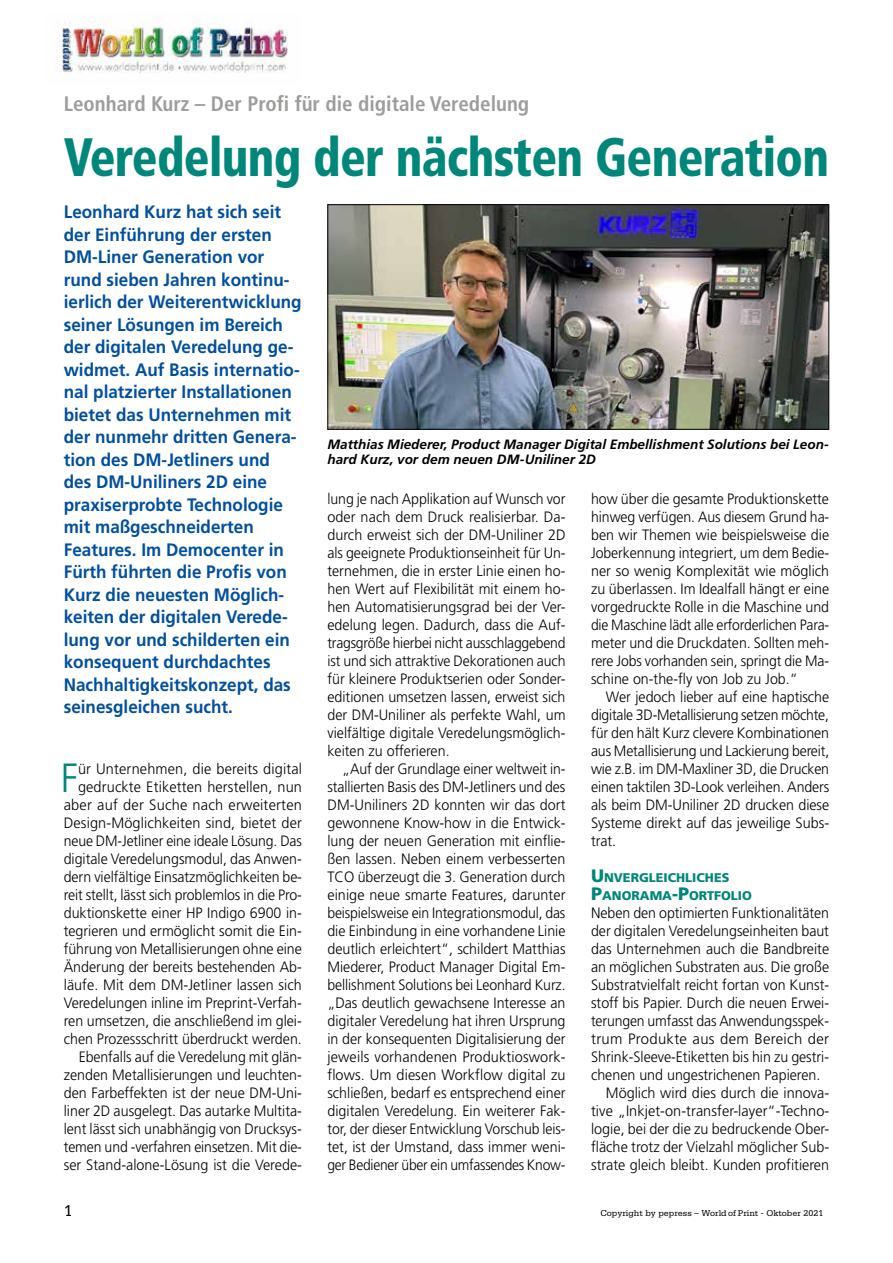
<style>
.page{position:relative;width:893px;height:1263px;background:#fff}
.page>*{position:absolute;margin:0;border:0;box-sizing:border-box;transform-origin:0 0}
.t1{font:900 condensed 54px "Frutiger";letter-spacing:-.015em;color:#00877a;scale:.89 1}
.t2{font:300 40.8px "Frutiger";color:#00877a;scale:.95 1}
.t3{font:700 condensed 21px "Frutiger";color:#9d9d9c}
.t4{font:700 18px/22.5px "Frutiger";color:#004f9f;scale:.95 1}
.t5{font:16.5px "Serifa";color:#000}
.t6{font:300 15px/18px "Frutiger";color:#000;text-align:justify;scale:.94 1}
.t7{font:300 15px/18px "Frutiger";color:#000;text-align:justify;scale:.95 1}
.t8{font:300 15px/18px "Frutiger";color:#000;text-align:right}
.t9{font:300 15px "Frutiger";color:#000;scale:.96 1}
.t10{font:300 15px "Frutiger";letter-spacing:.02em;color:#000}
.t11{font:italic 700 13.5px/15px "Frutiger";color:#000}
.t12{font:900 12.6px/18px "Frutiger";color:#00877a}
.t13{font:9px "Serifa";color:#000}
.s1{font-size:18px}
</style>
<div class="page">
<img style="left:329px;top:206px;width:498px;height:222px">
<div style="left:327px;top:204px;width:502px;height:226px;border:1px solid #000"></div>
<img style="left:57px;top:13px;width:231px;height:68px">
<h3 class="t3" style="left:64px;top:91px;width:467px">Leonhard Kurz – Der Profi für die digitale Veredelung</h3>
<h1 class="t1" style="left:64px;top:125px;width:861px">Veredelung der nächsten Generation</h1>
<p class="t4" style="left:64px;top:200px;width:252px">Leonhard Kurz hat sich seit der Einführung der ersten<br>DM-Liner Generation vor rund sieben Jahren kontinu&shy;ierlich der Weiterentwicklung seiner Lösungen im Bereich der digitalen Veredelung ge&shy;widmet. Auf Basis internatio&shy;nal platzierter Installationen bietet das Unternehmen mit der nunmehr dritten Genera&shy;tion des DM-Jetliners und des DM-Uniliners 2D eine praxiserprobte Technologie mit maßgeschneiderten<br>Features. Im Democenter in<br>Fürth führten die Profis von<br>Kurz die neuesten Möglich&shy;keiten der digitalen Verede&shy;lung vor und schilderten ein konsequent durchdachtes<br>Nachhaltigkeitskonzept, das seinesgleichen sucht.</p>
<p class="t11" style="left:327px;top:436px;width:503px">Matthias Miederer, Product Manager Digital Embellishment Solutions bei Leon&shy;hard Kurz, vor dem neuen DM-Uniliner 2D</p>
<p class="t6" style="left:327px;top:490px;width:255px">lung je nach Applikation auf Wunsch vor oder nach dem Druck realisierbar. Da&shy;durch erweist sich der DM-Uniliner 2D als geeignete Produktionseinheit für Un&shy;ternehmen, die in erster Linie einen ho&shy;hen Wert auf Flexibilität mit einem ho&shy;hen Automatisierungsgrad bei der Ver&shy;edelung legen. Dadurch, dass die Auf&shy;tragsgröße hierbei nicht ausschlaggebend ist und sich attraktive Dekorationen auch für kleinere Produktserien oder Sonder&shy;editionen umsetzen lassen, erweist sich der DM-Uniliner als perfekte Wahl, um vielfältige digitale Veredelungsmöglich&shy;keiten zu offerieren.</p>
<p class="t6" style="left:327px;top:760px;width:255px;text-indent:15px">„Auf der Grundlage einer weltweit in&shy;stallierten Basis des DM-Jetliners und des DM-Uniliners 2D konnten wir das dort gewonnene Know-how in die Entwick&shy;lung der neuen Generation mit einflie&shy;ßen lassen. Neben einem verbesserten TCO überzeugt die 3. Generation durch einige neue smarte Features, darunter beispielsweise ein Integrationsmodul, das die Einbindung in eine vorhandene Linie deutlich erleichtert“, schildert Matthias Miederer, Product Manager Digital Em&shy;bellishment Solutions bei Leonhard Kurz. „Das deutlich gewachsene Interesse an digitaler Veredelung hat ihren Ursprung in der konsequenten Digitalisierung der jeweils vorhandenen Produktioswork&shy;flows. Um diesen Workflow digital zu schließen, bedarf es entsprechend einer digitalen Veredelung. Ein weiterer Fak&shy;tor, der dieser Entwicklung Vorschub leis&shy;tet, ist der Umstand, dass immer weni&shy;ger Bediener über ein umfassendes Know-</p>
<p class="t7" style="left:591px;top:490px;width:252px">how über die gesamte Produktionskette hinweg verfügen. Aus diesem Grund ha&shy;ben wir Themen wie beispielsweise die Joberkennung integriert, um dem Bedie&shy;ner so wenig Komplexität wie möglich zu überlassen. Im Idealfall hängt er eine vorgedruckte Rolle in die Maschine und die Maschine lädt alle erforderlichen Para&shy;meter und die Druckdaten. Sollten meh&shy;rere Jobs vorhanden sein, springt die Ma&shy;schine on-the-fly von Job zu Job.“</p>
<p class="t7" style="left:591px;top:688px;width:252px;text-indent:15px">Wer jedoch lieber auf eine haptische digitale 3D-Metallisierung setzen möchte, für den hält Kurz clevere Kombinationen aus Metallisierung und Lackierung bereit, wie z.B. im DM-Maxliner 3D, die Drucken einen taktilen 3D-Look verleihen. Anders als beim DM-Uniliner 2D drucken diese Systeme direkt auf das jeweilige Subs&shy;trat.</p>
<p class="t12" style="left:591px;top:868px;width:162px"><span class="s1">U</span>NVERGLEICHLICHES<br><span class="s1">P</span>ANORAMA<span class="s1">-P</span>ORTFOLIO</p>
<p class="t7" style="left:591px;top:904px;width:252px">Neben den optimierten Funktionalitäten</p>
<p class="t7" style="left:591px;top:922px;width:252px">der digitalen Veredelungseinheiten baut</p>
<p class="t7" style="left:591px;top:940px;width:252px">das Unternehmen auch die Bandbreite</p>
<p class="t7" style="left:591px;top:958px;width:252px">an möglichen Substraten aus. Die große</p>
<p class="t7" style="left:591px;top:976px;width:252px">Substratvielfalt reicht fortan von Kunst-</p>
<p class="t7" style="left:591px;top:994px;width:252px">stoff bis Papier. Durch die neuen Erwei-</p>
<p class="t6" style="left:591px;top:1012px;width:255px">terungen umfasst das Anwendungsspek-</p>
<p class="t10" style="left:591px;top:1030px;width:240px">trum Produkte aus dem Bereich der</p>
<p class="t7" style="left:591px;top:1048px;width:252px">Shrink-Sleeve-Etiketten bis hin zu gestri-</p>
<p class="t7" style="left:591px;top:1066px;width:243px">chenen und ungestrichenen Papieren.</p>
<p class="t9" style="left:606px;top:1084px;width:234px">Möglich wird dies durch die innova-</p>
<p class="t8" style="left:591px;top:1102px;width:240px">tive „Inkjet-on-transfer-layer“-Techno-</p>
<p class="t9" style="left:591px;top:1120px;width:250px">logie, bei der die zu bedruckende Ober-</p>
<p class="t9" style="left:591px;top:1138px;width:248px">fläche trotz der Vielzahl möglicher Sub-</p>
<p class="t9" style="left:591px;top:1156px;width:250px">strate gleich bleibt. Kunden profitieren</p>
<p class="t8" style="left:64px;top:760px;width:240px">ür Unternehmen, die bereits digital gedruckte Etiketten herstellen, nun aber auf der Suche nach erweiterten Design-Möglichkeiten sind, bietet der neue DM-Jetliner eine ideale Lösung. Das digitale Veredelungsmodul, das Anwen&shy;dern vielfältige Einsatzmöglichkeiten be&shy;reit stellt, lässt sich problemlos in die Pro&shy;duktionskette einer HP Indigo 6900 in&shy;tegrieren und ermöglicht somit die Ein&shy;führung von Metallisierungen ohne eine Änderung der bereits bestehenden Ab&shy;läufe. Mit dem DM-Jetliner lassen sich Veredelungen inline im Preprint-Verfah&shy;ren umsetzen, die anschließend im glei&shy;chen Prozessschritt überdruckt werden.<br>Ebenfalls auf die Veredelung mit glän&shy;zenden Metallisierungen und leuchten&shy;den Farbeffekten ist der neue DM-Uni&shy;liner 2D ausgelegt. Das autarke Multita&shy;lent lässt sich unabhängig von Drucksys&shy;temen und -verfahren einsetzen. Mit die&shy;ser Stand-alone-Lösung ist die Verede-</p>
<h2 class="t2" style="left:61px;top:755px;width:20px">F</h2>
<p class="t5" style="left:64px;top:1201px;width:11px">1</p>
<p class="t13" style="left:600px;top:1208px;width:225px">Copyright by pepress – World of Print - Oktober 2021</p>
</div>
